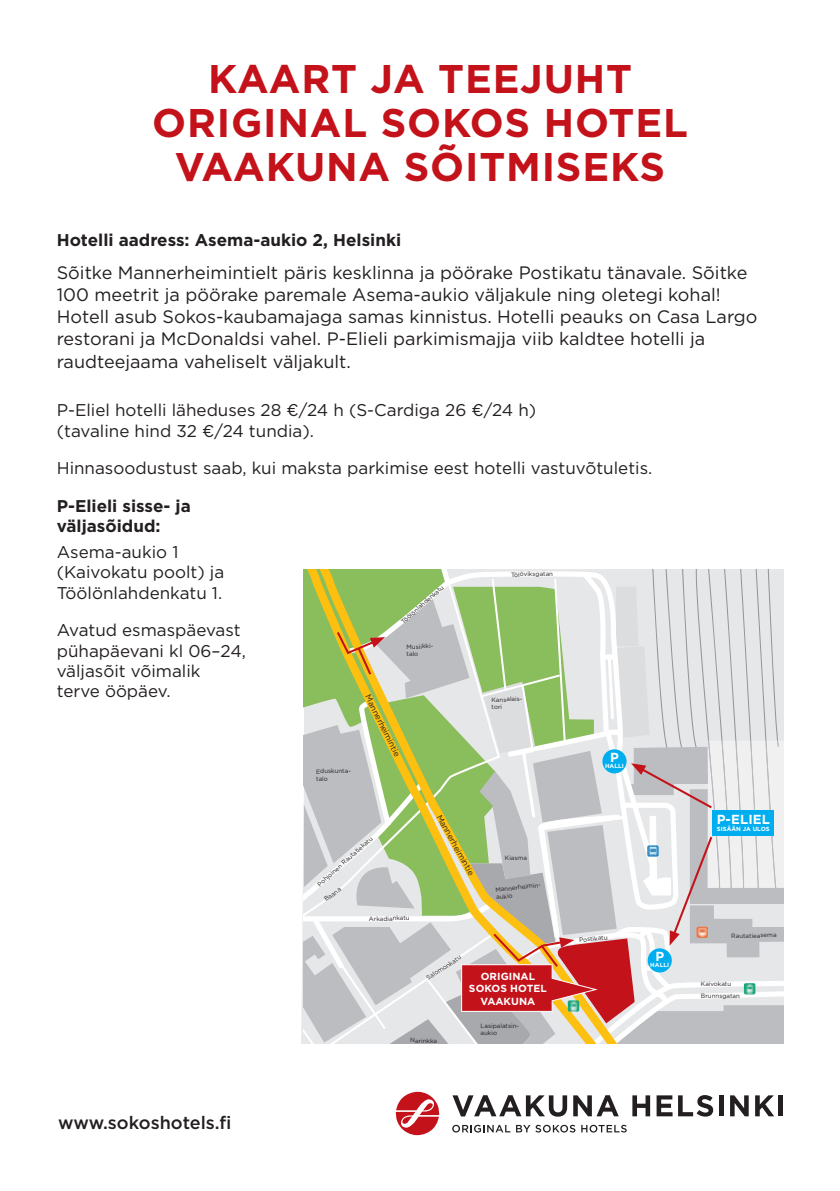
<style>
.page{position:relative;width:840px;height:1191px;background:#fff}
.page>*{position:absolute;margin:0;border:0;box-sizing:border-box;transform-origin:0 0}
.t1{font:700 40px/44px "Gotham";letter-spacing:.02em;color:#c4121a;text-align:center}
.t2{font:18px/22px "Gotham";color:#231f20}
.t3{font:500 18px "Gotham";color:#231f20}
.t4{font:17px/20.4px "Gotham";color:#231f20}
.t5{font:700 17px/20.4px "Gotham";color:#231f20}
.t6{font:700 13.2px "Gotham";letter-spacing:.01em;color:#fff}
.t7{font:700 10.2px/12.4px "Gotham";letter-spacing:.01em;color:#fff;text-align:center}
.t8{font:8.2px "Gotham";color:#231f20}
.t9{font:6.2px/7.4px "Gotham";color:#231f20}
.t10{font:700 6px "Gotham";letter-spacing:.01em;color:#fff}
</style>
<div class="page">
<svg style="left:452px;top:1124px;width:123px;height:8px"></svg>
<svg style="left:581px;top:1124px;width:45px;height:8px"></svg>
<svg style="left:395px;top:1091px;width:45px;height:44px"></svg>
<svg style="left:452px;top:1095px;width:115px;height:21px"></svg>
<svg style="left:573px;top:1095px;width:45px;height:21px"></svg>
<svg style="left:632px;top:1095px;width:17px;height:21px"></svg>
<svg style="left:656px;top:1095px;width:56px;height:21px"></svg>
<div style="left:718px;top:1095px;width:5px;height:21px;background:#231f20"></div>
<svg style="left:730px;top:1095px;width:18px;height:21px"></svg>
<svg style="left:755px;top:1095px;width:18px;height:21px"></svg>
<hr style="left:778px;top:1095px;width:4px;height:21px;background:#231f20">
<svg style="left:304px;top:569px;width:478px;height:474px;background:#cacbb7"></svg>
<h1 class="t1" style="left:152px;top:56px;width:536px">KAART JA TEEJUHT<br>ORIGINAL SOKOS HOTEL<br>VAAKUNA SÕITMISEKS</h1>
<p class="t5" style="left:57px;top:230px;width:346px">Hotelli aadress: Asema-aukio 2, Helsinki</p>
<p class="t2" style="left:57px;top:262px;width:701px">Sõitke Mannerheimintielt päris kesklinna ja pöörake Postikatu tänavale. Sõitke 100 meetrit ja pöörake paremale Asema-aukio väljakule ning oletegi kohal!<br>Hotell asub Sokos-kaubamajaga samas kinnistus. Hotelli peauks on Casa Largo restorani ja McDonaldsi vahel. P-Elieli parkimismajja viib kaldtee hotelli ja raudteejaama vaheliselt väljakult.</p>
<p class="t4" style="left:57px;top:400px;width:480px">P-Eliel hotelli läheduses 28 €/24 h (S-Cardiga 26 €/24 h) (tavaline hind 32 €/24 tundia).</p>
<p class="t4" style="left:57px;top:457px;width:596px">Hinnasoodustust saab, kui maksta parkimise eest hotelli vastuvõtuletis.</p>
<p class="t5" style="left:57px;top:495px;width:135px">P-Elieli sisse- ja väljasõidud:</p>
<p class="t4" style="left:57px;top:541px;width:169px">Asema-aukio 1 (Kaivokatu poolt) ja<br>Töölönlahdenkatu 1.</p>
<p class="t4" style="left:57px;top:619px;width:190px">Avatud esmaspäevast pühapäevani kl 06–24, väljasõit võimalik terve ööpäev.</p>
<p class="t9" style="left:510px;top:570px;width:43px;rotate:-1deg">Tölöviksgatan</p>
<p class="t9" style="left:399px;top:620px;width:56px;rotate:-42deg">Töölönlahdenkatu</p>
<p class="t9" style="left:406px;top:642px;width:29px;rotate:-1deg">Musiikki&shy;talo</p>
<p class="t8" style="left:372px;top:692px;width:69px;rotate:64deg">Mannerheimintie</p>
<p class="t9" style="left:491px;top:695px;width:33px;rotate:-1deg">Kansalais&shy;tori</p>
<p class="t6" style="left:609px;top:749px;width:10px">P</p>
<p class="t10" style="left:604px;top:762px;width:20px">HALLI</p>
<p class="t9" style="left:316px;top:767px;width:37px;rotate:-1deg">Eduskunta&shy;talo</p>
<p class="t3" style="left:58px;top:1110px;width:174px">www.sokoshotels.fi</p>
<p class="t9" style="left:316px;top:882px;width:73px;rotate:-42deg">Pohjoinen Rautatiekatu</p>
<p class="t9" style="left:322px;top:896px;width:20px;rotate:-36deg">Baana</p>
<p class="t9" style="left:368px;top:914px;width:42px;rotate:-1deg">Arkadiankatu</p>
<p class="t8" style="left:443px;top:812px;width:69px;rotate:61deg">Mannerheimintie</p>
<p class="t9" style="left:504px;top:854px;width:24px;rotate:-1deg">Kiasma</p>
<p class="t9" style="left:494px;top:886px;width:48px;rotate:-7deg">Mannerheimin&shy;aukio</p>
<p class="t9" style="left:424px;top:975px;width:42px;rotate:-33deg">Salomonkatu</p>
<p class="t7" style="left:468px;top:970px;width:79px">ORIGINAL<br>SOKOS HOTEL<br>VAAKUNA</p>
<p class="t9" style="left:480px;top:1021px;width:41px;rotate:1deg">Lasipalatsin&shy;aukio</p>
<p class="t9" style="left:410px;top:1036px;width:28px;rotate:1deg">Narinkka</p>
<p class="t9" style="left:578px;top:936px;width:30px;rotate:-7deg">Postikatu</p>
<p class="t6" style="left:716px;top:810px;width:55px">P-ELIEL</p>
<p class="t10" style="left:716px;top:825px;width:54px">SISÄÄN JA ULOS</p>
<p class="t6" style="left:655px;top:948px;width:10px">P</p>
<p class="t10" style="left:650px;top:961px;width:20px">HALLI</p>
<p class="t9" style="left:730px;top:932px;width:47px;rotate:-1deg">Rautatieasema</p>
<p class="t9" style="left:700px;top:978px;width:40px;line-height:11.8px;rotate:-1deg">Kaivokatu<br>Brunnsgatan</p>
</div>
